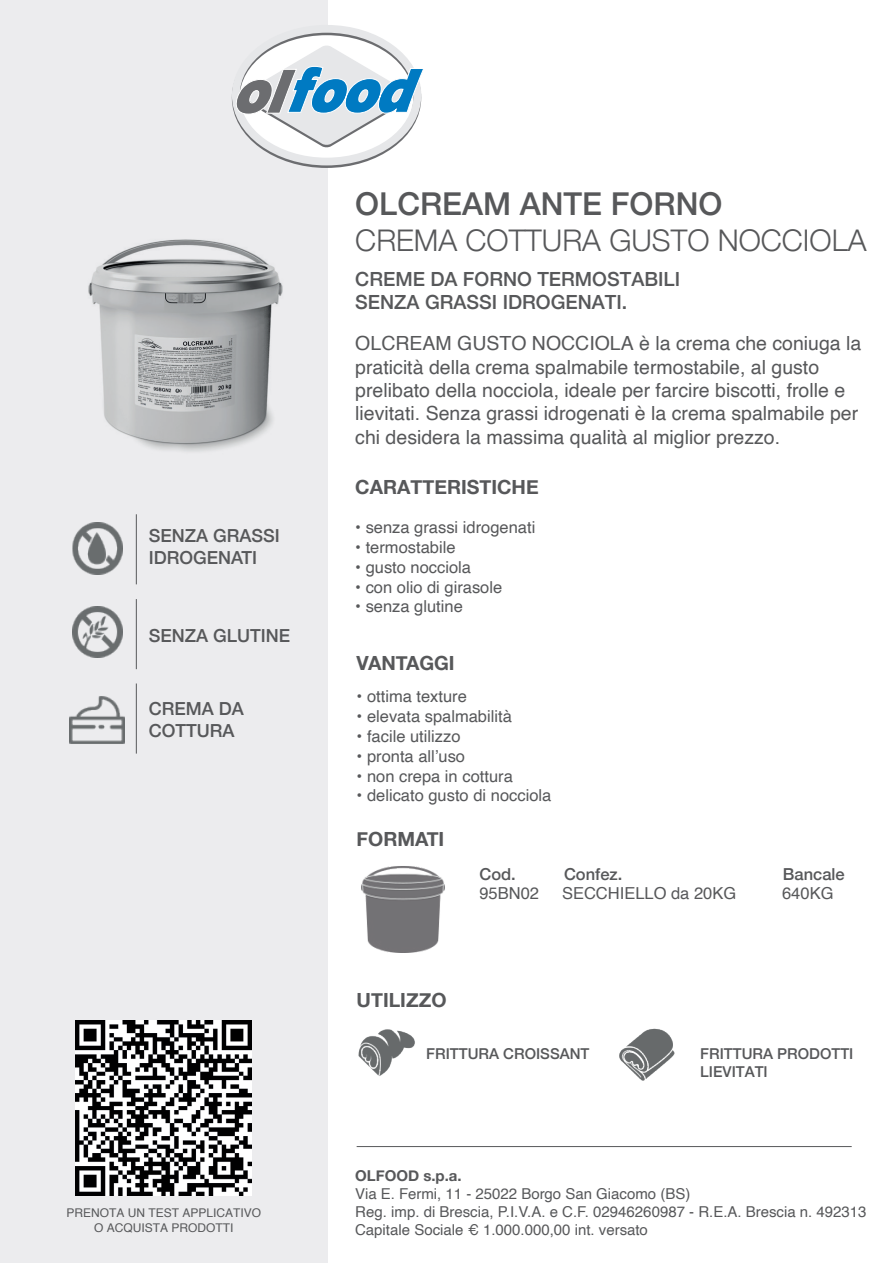
<style>
.page{position:relative;width:893px;height:1263px;background:#fff}
.page>*{position:absolute;margin:0;border:0;box-sizing:border-box;transform-origin:0 0}
.t1{font:500 31.5px "Helvetica Neue";color:#57585a}
.t2{font:300 29.85px "Helvetica Neue";color:#57585a}
.t3{font:19.5px/23.4px "Helvetica";color:#57585a}
.t4{font:500 19.5px/23.4px "Helvetica Neue";color:#57585a}
.t5{font:700 19.5px "Helvetica Neue";color:#57585a}
.t6{font:500 18px/21.6px "Helvetica Neue";color:#57585a}
.t7{font:16.5px "Helvetica";color:#57585a}
.t8{font:500 16.5px "Helvetica Neue";color:#57585a}
.t9{font:15px/18px "Helvetica";color:#57585a}
.t10{font:500 15px/18px "Helvetica Neue";color:#57585a}
.t11{font:700 15px "Helvetica Neue";color:#57585a}
.t12{font:12px/14.4px "Helvetica";color:#57585a;text-align:center}
</style>
<div class="page">
<div style="left:0;top:0;width:328px;height:1263px;background:#ececee"></div>
<img style="left:88px;top:239px;width:195px;height:213px">
<img style="left:361px;top:866px;width:84px;height:87px">
<svg style="left:232px;top:25px;width:192px;height:143px"></svg>
<hr style="left:357px;top:1146px;width:495px;height:1px;background:#57585a">
<img style="left:72px;top:522px;width:51px;height:52px">
<hr style="left:136px;top:514px;width:1px;height:70px;background:#57585a">
<img style="left:76px;top:1020px;width:175px;height:175px">
<img style="left:358px;top:1029px;width:57px;height:47px">
<img style="left:619px;top:1028px;width:56px;height:53px">
<hr style="left:136px;top:599px;width:1px;height:70px;background:#57585a">
<img style="left:72px;top:607px;width:51px;height:50px">
<img style="left:70px;top:696px;width:54px;height:48px">
<hr style="left:136px;top:683px;width:1px;height:71px;background:#57585a">
<p class="t6" style="left:149px;top:523px;width:133px">SENZA GRASSI<br>IDROGENATI</p>
<p class="t6" style="left:149px;top:624px;width:143px">SENZA GLUTINE</p>
<p class="t6" style="left:149px;top:696px;width:97px">CREMA DA<br>COTTURA</p>
<p class="t12" style="left:67px;top:1206px;width:196px">PRENOTA UN TEST APPLICATIVO<br>O ACQUISTA PRODOTTI</p>
<h1 class="t1" style="left:355px;top:178px;width:369px">OLCREAM ANTE FORNO</h1>
<h2 class="t2" style="left:355px;top:217px;width:513px">CREMA COTTURA GUSTO NOCCIOLA</h2>
<p class="t4" style="left:355px;top:266px;width:326px">CREME DA FORNO TERMOSTABILI<br>SENZA GRASSI IDROGENATI.</p>
<p class="t3" style="left:355px;top:332px;width:508px">OLCREAM GUSTO NOCCIOLA è la crema che coniuga la praticità della crema spalmabile termostabile, al gusto prelibato della nocciola, ideale per farcire biscotti, frolle e lievitati. Senza grassi idrogenati è la crema spalmabile per chi desidera la massima qualità al miglior prezzo.</p>
<p class="t5" style="left:355px;top:471px;width:185px">CARATTERISTICHE</p>
<p class="t7" style="left:355px;top:515px;width:182px">• senza grassi idrogenati</p>
<p class="t7" style="left:355px;top:534px;width:102px">• termostabile</p>
<p class="t7" style="left:355px;top:554px;width:117px">• gusto nocciola</p>
<p class="t7" style="left:355px;top:574px;width:149px">• con olio di girasole</p>
<p class="t7" style="left:355px;top:594px;width:109px">• senza glutine</p>
<p class="t5" style="left:357px;top:647px;width:100px">VANTAGGI</p>
<p class="t7" style="left:357px;top:684px;width:112px">• ottima texture</p>
<p class="t7" style="left:357px;top:703px;width:157px">• elevata spalmabilità</p>
<p class="t7" style="left:357px;top:723px;width:105px">• facile utilizzo</p>
<p class="t7" style="left:357px;top:743px;width:110px">• pronta all’uso</p>
<p class="t7" style="left:357px;top:763px;width:158px">• non crepa in cottura</p>
<p class="t7" style="left:357px;top:783px;width:196px">• delicato gusto di nocciola</p>
<p class="t5" style="left:357px;top:824px;width:89px">FORMATI</p>
<p class="t8" style="left:479px;top:860px;width:38px">Cod.</p>
<p class="t8" style="left:564px;top:860px;width:60px">Confez.</p>
<p class="t8" style="left:783px;top:860px;width:63px">Bancale</p>
<p class="t7" style="left:479px;top:881px;width:61px">95BN02</p>
<p class="t7" style="left:562px;top:881px;width:176px">SECCHIELLO da 20KG</p>
<p class="t7" style="left:782px;top:881px;width:53px">640KG</p>
<p class="t5" style="left:357px;top:984px;width:91px">UTILIZZO</p>
<p class="t10" style="left:426px;top:1044px;width:165px">FRITTURA CROISSANT</p>
<p class="t10" style="left:700px;top:1044px;width:155px">FRITTURA PRODOTTI<br>LIEVITATI</p>
<p class="t11" style="left:355px;top:1163px;width:108px">OLFOOD s.p.a.</p>
<p class="t9" style="left:355px;top:1185px;width:513px">Via E. Fermi, 11 - 25022 Borgo San Giacomo (BS)<br>Reg. imp. di Brescia, P.I.V.A. e C.F. 02946260987 - R.E.A. Brescia n. 492313<br>Capitale Sociale € 1.000.000,00 int. versato</p>
</div>
